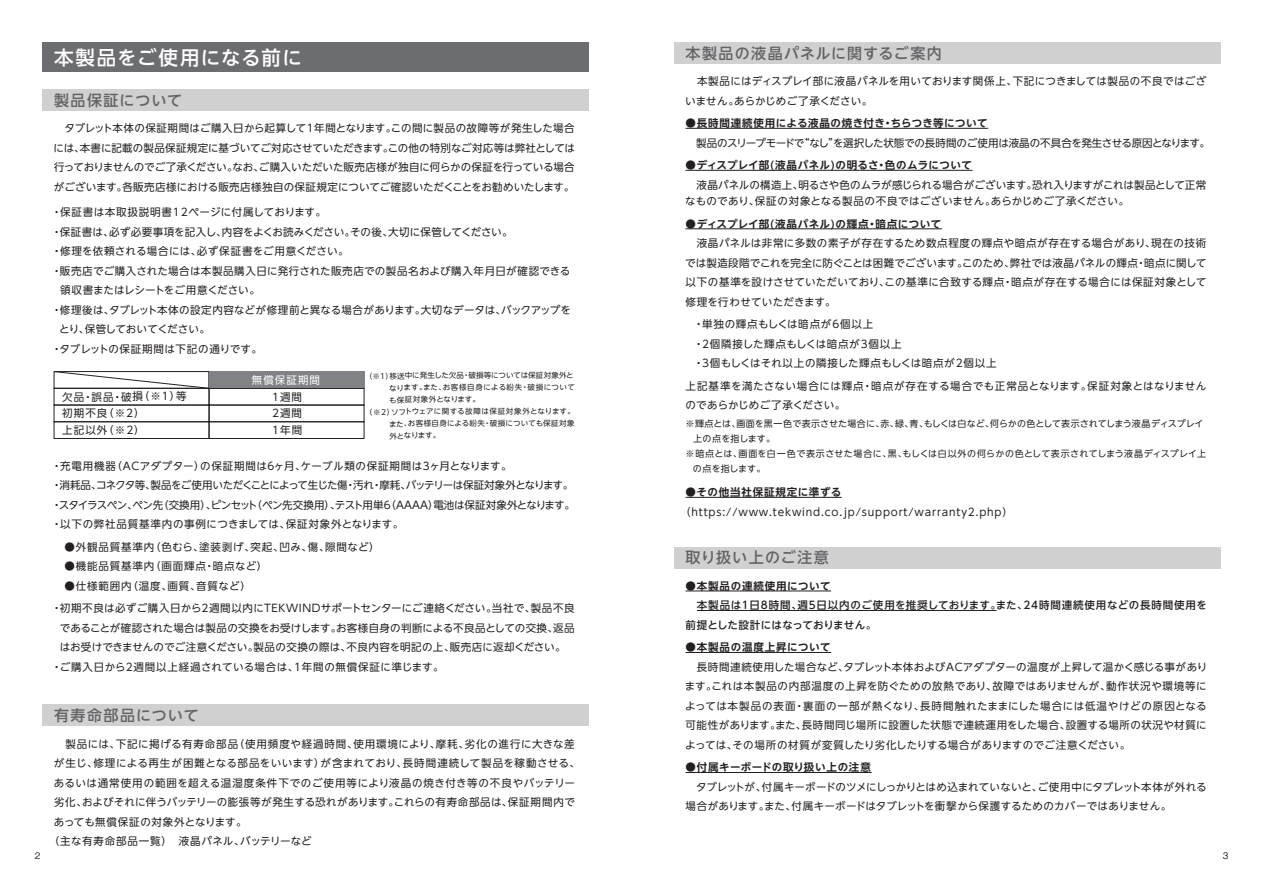
<style>
.page{position:relative;width:1263px;height:893px;background:#fff}
.page>*{position:absolute;margin:0;border:0;box-sizing:border-box;transform-origin:0 0}
.t1{font:500 19.5px "UD Shin Go NT Pro";letter-spacing:.065em;color:#fff}
.t2{font:500 15px "UD Shin Go NT Pro";letter-spacing:.085em;color:#636366}
.t3{font:10.5px/19.5px "UD Shin Go NT Pro";letter-spacing:.03em;color:#231f20;text-align:justify}
.t4{font:10.5px/19.5px "UD Shin Go NT Pro";letter-spacing:-.005em;color:#231f20}
.t5{font:10.5px/19.5px "UD Shin Go NT Pro";color:#231f20}
.t6{font:10.5px/16.5px "UD Shin Go NT Pro";letter-spacing:.01em;color:#231f20}
.t7{font:10.5px/19.5px "UD Shin Go NT Pro";letter-spacing:.065em;color:#231f20}
.t8{font:10.5px "UD Shin Go NT Pro";letter-spacing:.08em;color:#231f20}
.t9{font:10.5px "UD Shin Go NT Pro";letter-spacing:.05em;color:#231f20}
.t10{font:10.5px/22.5px "UD Shin Go NT Pro";letter-spacing:.06em;color:#231f20}
.t11{font:700 10.5px "UD Shin Go NT Pro De";letter-spacing:.05em;color:#231f20}
.t12{font:500 10.5px/19.5px "UD Shin Go NT Pro";letter-spacing:.06em;color:#231f20}
.t13{font:10.5px "UD Shin Go NT Pro";letter-spacing:-.025em;color:#231f20}
.t14{font:10.5px "UD Shin Go NT Pro";letter-spacing:.075em;color:#231f20}
.t15{font:10.5px "UD Shin Go NT Pro";letter-spacing:.07em;color:#231f20}
.t16{font:10.5px/17px "UD Shin Go NT Pro";letter-spacing:.095em;color:#231f20}
.t17{font:700 10.5px "UD Shin Go NT Pro De";letter-spacing:.025em;color:#231f20}
.t18{font:700 10.5px "UD Shin Go NT Pro De";letter-spacing:.07em;color:#231f20}
.t19{font:10.5px "UD Shin Go NT Pro";letter-spacing:-.02em;color:#231f20}
.t20{font:700 10.5px "UD Shin Go NT Pro De";letter-spacing:.075em;color:#231f20}
.t21{font:10.5px "UD Shin Go NT Pro";letter-spacing:.095em;color:#fff}
.t22{font:9px "UD Shin Go NT Pro";color:#231f20}
.t23{font:9px "UD Shin Go NT Pro";letter-spacing:.025em;color:#231f20}
.t24{font:500 9px "Gothic BBB Pro";color:#231f20}
.t25{font:7.5px "UD Shin Go NT Pro";letter-spacing:.025em;color:#231f20}
.t26{font:7.5px "UD Shin Go NT Pro";letter-spacing:-.005em;color:#231f20}
.t27{font:7.5px "UD Shin Go NT Pro";letter-spacing:.055em;color:#231f20}
.t28{font:7.5px "UD Shin Go NT Pro";letter-spacing:.005em;color:#231f20}
</style>
<div class="page">
<div style="left:43px;top:43px;width:546px;height:29px;background:#6c6d70"></div>
<div style="left:43px;top:89px;width:546px;height:22px;background:#d0d0d1"></div>
<div style="left:674px;top:43px;width:546px;height:21px;background:#d0d0d1"></div>
<div style="left:674px;top:547px;width:546px;height:21px;background:#d0d0d1"></div>
<div style="left:43px;top:704px;width:546px;height:22px;background:#d0d0d1"></div>
<hr style="left:685px;top:128px;width:303px;height:1px;background:#231f20">
<hr style="left:685px;top:170px;width:287px;height:1px;background:#231f20">
<hr style="left:685px;top:229px;width:257px;height:1px;background:#231f20">
<hr style="left:685px;top:497px;width:157px;height:1px;background:#231f20">
<div style="left:209px;top:388px;width:155px;height:17px;border:1px solid #231f20"></div>
<div style="left:54px;top:405px;width:155px;height:17px;border:1px solid #231f20"></div>
<div style="left:209px;top:405px;width:155px;height:17px;border:1px solid #231f20"></div>
<div style="left:54px;top:422px;width:155px;height:17px;border:1px solid #231f20"></div>
<div style="left:209px;top:422px;width:155px;height:17px;border:1px solid #231f20"></div>
<div style="left:209px;top:372px;width:155px;height:16px;background:#808285"></div>
<svg style="left:54px;top:371px;width:156px;height:18px"></svg>
<hr style="left:685px;top:591px;width:146px;height:1px;background:#231f20">
<hr style="left:697px;top:610px;width:299px;height:1px;background:#231f20">
<hr style="left:685px;top:652px;width:146px;height:1px;background:#231f20">
<hr style="left:685px;top:772px;width:187px;height:1px;background:#231f20">
<h1 class="t1" style="left:54px;top:42px;width:249px">本製品をご使用になる前に</h1>
<h2 class="t2" style="left:54px;top:88px;width:130px">製品保証について</h2>
<p class="t3" style="left:54px;top:118px;width:523px">　タブレット本体の保証期間はご購入日から起算して1年間となります。この間に製品の故障等が発生した場合には、本書に記載の製品保証規定に基づいてご対応させていただきます。この他の特別なご対応等は弊社としては行っておりませんのでご了承ください。なお、ご購入いただいた販売店様が独自に何らかの保証を行っている場合がございます。各販売店様における販売店様独自の保証規定についてご確認いただくことをお勧めいたします。</p>
<p class="t9" style="left:51px;top:204px;width:276px">・保証書は本取扱説明書12ページに付属しております。</p>
<p class="t5" style="left:51px;top:222px;width:463px">・保証書は、必ず必要事項を記入し、内容をよくお読みください。その後、大切に保管してください。</p>
<p class="t3" style="left:51px;top:241px;width:299px">・修理を依頼される場合には、必ず保証書をご用意ください。</p>
<p class="t3" style="left:51px;top:261px;width:520px">・販売店でご購入された場合は本製品購入日に発行された販売店での製品名および購入年月日が確認できる</p>
<p class="t5" style="left:60px;top:280px;width:202px">領収書またはレシートをご用意ください。</p>
<p class="t6" style="left:51px;top:301px;width:521px">・修理後は、タブレット本体の設定内容などが修理前と異なる場合があります。大切なデータは、バックアップを</p>
<p class="t19" style="left:59px;top:321px;width:152px">とり、保管しておいてください。</p>
<p class="t9" style="left:51px;top:340px;width:212px">・タブレットの保証期間は下記の通りです。</p>
<p class="t21" style="left:252px;top:372px;width:70px">無償保証期間</p>
<p class="t16" style="left:62px;top:388px;width:126px">欠品・誤品・破損（※1）等初期不良（※2）<br>上記以外（※2）</p>
<p class="t3" style="left:272px;top:388px;width:32px;line-height:16.8px">1週間2週間1年間</p>
<p class="t26" style="left:365px;top:369px;width:211px">（※1）移送中に発生した欠品・破損等については保証対象外と</p>
<p class="t27" style="left:389px;top:381px;width:187px">なります。また、お客様自身による紛失・破損について</p>
<p class="t28" style="left:389px;top:393px;width:92px">も保証対象外となります。</p>
<p class="t25" style="left:365px;top:405px;width:212px">（※2）ソフトウェアに関する故障は保証対象外となります。</p>
<p class="t25" style="left:389px;top:417px;width:187px">また、お客様自身による紛失・破損についても保証対象</p>
<p class="t25" style="left:389px;top:430px;width:52px">外となります。</p>
<p class="t4" style="left:51px;top:456px;width:525px">・充電用機器（ACアダプター）の保証期間は6ヶ月、ケーブル類の保証期間は3ヶ月となります。<br>・消耗品、コネクタ等、製品をご使用いただくことによって生じた傷・汚れ・摩耗、バッテリーは保証対象外となります。・スタイラスペン、ペン先（交換用）、ピンセット（ペン先交換用）、テスト用単6（AAAA）電池は保証対象外となります。・以下の弊社品質基準内の事例につきましては、保証対象外となります。</p>
<p class="t8" style="left:65px;top:538px;width:317px">●外観品質基準内（色むら、塗装剥げ、突起、凹み、傷、隙間など）</p>
<p class="t8" style="left:65px;top:558px;width:204px">●機能品質基準内（画面輝点・暗点など）</p>
<p class="t10" style="left:51px;top:574px;width:525px;text-indent:13px">●仕様範囲内（温度、画質、音質など）<br>・初期不良は必ずご購入日から2週間以内にTEKWINDサポートセンターにご連絡ください。当社で、製品不良</p>
<p class="t3" style="left:60px;top:618px;width:516px">であることが確認された場合は製品の交換をお受けします。お客様自身の判断による不良品としての交換、返品</p>
<p class="t3" style="left:60px;top:637px;width:507px">はお受けできませんのでご注意ください。製品の交換の際は、不良内容を明記の上、販売店に返却ください。</p>
<p class="t7" style="left:51px;top:657px;width:394px">・ご購入日から2週間以上経過されている場合は、1年間の無償保証に準じます。</p>
<h2 class="t2" style="left:54px;top:703px;width:146px">有寿命部品について</h2>
<p class="t14" style="left:54px;top:735px;width:522px">　製品には、下記に掲げる有寿命部品（使用頻度や経過時間、使用環境により、摩耗、劣化の進行に大きな差</p>
<p class="t3" style="left:54px;top:753px;width:528px">が生じ、修理による再生が困難となる部品をいいます）が含まれており、長時間連続して製品を稼動させる、</p>
<p class="t15" style="left:54px;top:774px;width:523px">あるいは通常使用の範囲を超える温湿度条件下でのご使用等により液晶の焼き付き等の不良やバッテリー</p>
<p class="t3" style="left:54px;top:792px;width:522px">劣化、およびそれに伴うバッテリーの膨張等が発生する恐れがあります。これらの有寿命部品は、保証期間内で</p>
<p class="t3" style="left:54px;top:812px;width:194px">あっても無償保証の対象外となります。</p>
<p class="t9" style="left:49px;top:833px;width:264px">（主な有寿命部品一覧）　液晶パネル、バッテリーなど</p>
<h2 class="t2" style="left:685px;top:41px;width:258px">本製品の液晶パネルに関するご案内</h2>
<p class="t3" style="left:685px;top:71px;width:522px;text-indent:12px">本製品にはディスプレイ部に液晶パネルを用いております関係上、下記につきましては製品の不良ではございません。あらかじめご了承ください。</p>
<p class="t11" style="left:685px;top:115px;width:304px">●長時間連続使用による液晶の焼き付き・ちらつき等について</p>
<p class="t13" style="left:685px;top:134px;width:526px">　製品のスリープモードで“なし”を選択した状態での長時間のご使用は液晶の不具合を発生させる原因となります。</p>
<p class="t17" style="left:685px;top:157px;width:288px">●ディスプレイ部(液晶パネル)の明るさ・色のムラについて</p>
<p class="t6" style="left:685px;top:176px;width:523px">　液晶パネルの構造上、明るさや色のムラが感じられる場合がございます。恐れ入りますがこれは製品として正常なものであり、保証の対象となる製品の不良ではございません。あらかじめご了承ください。</p>
<p class="t11" style="left:685px;top:215px;width:257px">●ディスプレイ部(液晶パネル)の輝点・暗点について</p>
<p class="t3" style="left:685px;top:233px;width:523px">　液晶パネルは非常に多数の素子が存在するため数点程度の輝点や暗点が存在する場合があり、現在の技術では製造段階でこれを完全に防ぐことは困難でございます。このため、弊社では液晶パネルの輝点・暗点に関して以下の基準を設けさせていただいており、この基準に合致する輝点・暗点が存在する場合には保証対象として修理を行わせていただきます。</p>
<p class="t7" style="left:693px;top:314px;width:305px">・単独の輝点もしくは暗点が6個以上<br>・2個隣接した輝点もしくは暗点が3個以上<br>・3個もしくはそれ以上の隣接した輝点もしくは暗点が2個以上</p>
<p class="t3" style="left:685px;top:376px;width:523px">上記基準を満たさない場合には輝点・暗点が存在する場合でも正常品となります。保証対象とはなりませんのであらかじめご了承ください。</p>
<p class="t22" style="left:685px;top:417px;width:520px">※輝点とは、画面を黒一色で表示させた場合に、赤、緑、青、もしくは白など、何らかの色として表示されてしまう液晶ディスプレイ</p>
<p class="t23" style="left:693px;top:432px;width:84px">上の点を指します。</p>
<p class="t23" style="left:685px;top:447px;width:522px">※暗点とは、画面を白一色で表示させた場合に、黒、もしくは白以外の何らかの色として表示されてしまう液晶ディスプレイ上</p>
<p class="t22" style="left:693px;top:462px;width:74px">の点を指します。</p>
<p class="t20" style="left:685px;top:484px;width:157px">●その他当社保証規定に準ずる</p>
<p class="t8" style="left:680px;top:503px;width:334px">（https://www.tekwind.co.jp/support/warranty2.php）</p>
<h2 class="t2" style="left:686px;top:545px;width:145px">取り扱い上のご注意</h2>
<p class="t18" style="left:685px;top:577px;width:147px">●本製品の連続使用について</p>
<p class="t12" style="left:685px;top:595px;width:523px;text-indent:11px">本製品は1日8時間、週5日以内のご使用を推奨しております。また、24時間連続使用などの長時間使用を前提とした設計にはなっておりません。</p>
<p class="t18" style="left:685px;top:639px;width:147px">●本製品の温度上昇について</p>
<p class="t3" style="left:685px;top:657px;width:524px">　長時間連続使用した場合など、タブレット本体およびACアダプターの温度が上昇して温かく感じる事があります。これは本製品の内部温度の上昇を防ぐための放熱であり、故障ではありませんが、動作状況や環境等によっては本製品の表面・裏面の一部が熱くなり、長時間触れたままにした場合には低温やけどの原因となる可能性があります。また、長時間同じ場所に設置した状態で連続運用をした場合、設置する場所の状況や材質によっては、その場所の材質が変質したり劣化したりする場合がありますのでご注意ください。</p>
<p class="t11" style="left:685px;top:759px;width:187px">●付属キーボードの取り扱い上の注意</p>
<p class="t5" style="left:685px;top:777px;width:523px">　タブレットが、付属キーボードのツメにしっかりとはめ込まれていないと、ご使用中にタブレット本体が外れる場合があります。また、付属キーボードはタブレットを衝撃から保護するためのカバーではありません。</p>
<p class="t24" style="left:35px;top:848px;width:7px">2</p>
<p class="t24" style="left:1223px;top:848px;width:7px">3</p>
</div>
